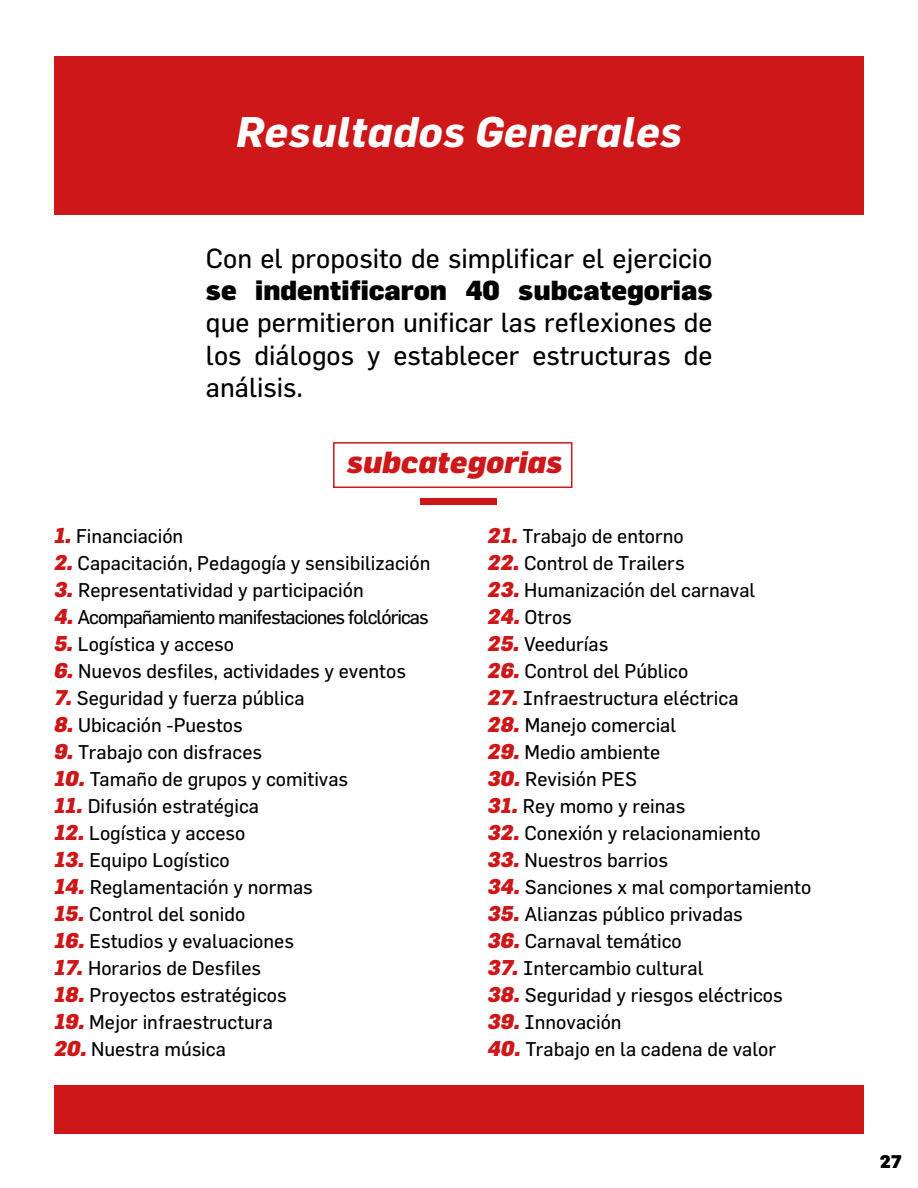
<style>
.page{position:relative;width:918px;height:1188px;background:#fff}
.page>*{position:absolute;margin:0;border:0;box-sizing:border-box;transform-origin:0 0}
.t1{font:italic 700 42px "Flama";letter-spacing:.01em;color:#fff}
.t2{font:italic 900 30px "Flama";color:#cd1719}
.t3{font:27px/32.4px "Flama";color:#000;text-align:justify}
.t4{font:900 27px "Flama";color:#000}
.t5{font:19.5px "Flama";color:#000}
.t6{font:19.5px "Flama";letter-spacing:-.05em;color:#000}
.t7{font:900 18px "Flama";color:#000}
.s1{font-weight:900;font-style:italic;font-size:21px;color:#cd1719}
</style>
<div class="page">
<div style="left:54px;top:56px;width:810px;height:159px;background:#cd1719"></div>
<div style="left:54px;top:1086px;width:810px;height:48px;background:#cd1719"></div>
<div style="left:333px;top:442px;width:239px;height:46px;border:2px solid #cd1719"></div>
<div style="left:421px;top:498px;width:76px;height:7px;background:#cd1719"></div>
<h1 class="t1" style="left:236px;top:107px;width:448px">Resultados Generales</h1>
<h3 class="t3" style="left:206px;top:241px;width:508px">Con el proposito de simplificar el ejercicio</h3>
<h3 class="t4" style="left:206px;top:274px;width:508px">se indentificaron 40 subcategorias</h3>
<h3 class="t3" style="left:206px;top:306px;width:508px">que permitieron unificar las reflexiones de los diálogos y establecer estructuras de análisis.</h3>
<h2 class="t2" style="left:347px;top:444px;width:217px">subcategorias</h2>
<p class="t5" style="left:54px;top:524px;width:131px"><span class="s1">1.</span> Financiación</p>
<p class="t5" style="left:54px;top:551px;width:378px"><span class="s1">2.</span> Capacitación, Pedagogía y sensibilización</p>
<p class="t5" style="left:54px;top:578px;width:311px"><span class="s1">3.</span> Representatividad y participación</p>
<p class="t6" style="left:54px;top:605px;width:376px"><span class="s1">4.</span> Acompañamiento manifestaciones folclóricas</p>
<p class="t5" style="left:54px;top:632px;width:182px"><span class="s1">5.</span> Logística y acceso</p>
<p class="t5" style="left:54px;top:659px;width:353px"><span class="s1">6.</span> Nuevos desfiles, actividades y eventos</p>
<p class="t5" style="left:54px;top:686px;width:252px"><span class="s1">7.</span> Seguridad y fuerza pública</p>
<p class="t5" style="left:54px;top:713px;width:190px"><span class="s1">8.</span> Ubicación -Puestos</p>
<p class="t5" style="left:54px;top:740px;width:210px"><span class="s1">9.</span> Trabajo con disfraces</p>
<p class="t5" style="left:54px;top:767px;width:296px"><span class="s1">10.</span> Tamaño de grupos y comitivas</p>
<p class="t5" style="left:54px;top:794px;width:207px"><span class="s1">11.</span> Difusión estratégica</p>
<p class="t5" style="left:54px;top:821px;width:193px"><span class="s1">12.</span> Logística y acceso</p>
<p class="t5" style="left:54px;top:848px;width:177px"><span class="s1">13.</span> Equipo Logístico</p>
<p class="t5" style="left:54px;top:875px;width:260px"><span class="s1">14.</span> Reglamentación y normas</p>
<p class="t5" style="left:54px;top:902px;width:193px"><span class="s1">15.</span> Control del sonido</p>
<p class="t5" style="left:54px;top:929px;width:242px"><span class="s1">16.</span> Estudios y evaluaciones</p>
<p class="t5" style="left:54px;top:956px;width:209px"><span class="s1">17.</span> Horarios de Desfiles</p>
<p class="t5" style="left:54px;top:983px;width:234px"><span class="s1">18.</span> Proyectos estratégicos</p>
<p class="t5" style="left:54px;top:1010px;width:220px"><span class="s1">19.</span> Mejor infraestructura</p>
<p class="t5" style="left:54px;top:1037px;width:173px"><span class="s1">20.</span> Nuestra música</p>
<p class="t5" style="left:488px;top:524px;width:198px"><span class="s1">21.</span> Trabajo de entorno</p>
<p class="t5" style="left:488px;top:551px;width:199px"><span class="s1">22.</span> Control de Trailers</p>
<p class="t5" style="left:488px;top:578px;width:269px"><span class="s1">23.</span> Humanización del carnaval</p>
<p class="t5" style="left:488px;top:605px;width:86px"><span class="s1">24.</span> Otros</p>
<p class="t5" style="left:488px;top:632px;width:122px"><span class="s1">25.</span> Veedurías</p>
<p class="t5" style="left:488px;top:659px;width:202px"><span class="s1">26.</span> Control del Público</p>
<p class="t5" style="left:488px;top:686px;width:253px"><span class="s1">27.</span> Infraestructura eléctrica</p>
<p class="t5" style="left:488px;top:713px;width:190px"><span class="s1">28.</span> Manejo comercial</p>
<p class="t5" style="left:488px;top:740px;width:174px"><span class="s1">29.</span> Medio ambiente</p>
<p class="t5" style="left:488px;top:767px;width:151px"><span class="s1">30.</span> Revisión PES</p>
<p class="t5" style="left:488px;top:794px;width:199px"><span class="s1">31.</span> Rey momo y reinas</p>
<p class="t5" style="left:488px;top:821px;width:275px"><span class="s1">32.</span> Conexión y relacionamiento</p>
<p class="t5" style="left:488px;top:848px;width:182px"><span class="s1">33.</span> Nuestros barrios</p>
<p class="t5" style="left:488px;top:875px;width:325px"><span class="s1">34.</span> Sanciones x mal comportamiento</p>
<p class="t5" style="left:488px;top:902px;width:257px"><span class="s1">35.</span> Alianzas público privadas</p>
<p class="t5" style="left:488px;top:929px;width:196px"><span class="s1">36.</span> Carnaval temático</p>
<p class="t5" style="left:488px;top:956px;width:217px"><span class="s1">37.</span> Intercambio cultural</p>
<p class="t5" style="left:488px;top:983px;width:297px"><span class="s1">38.</span> Seguridad y riesgos eléctricos</p>
<p class="t5" style="left:488px;top:1010px;width:136px"><span class="s1">39.</span> Innovación</p>
<p class="t5" style="left:488px;top:1037px;width:290px"><span class="s1">40.</span> Trabajo en la cadena de valor</p>
<p class="t7" style="left:880px;top:1150px;width:24px">27</p>
</div>
